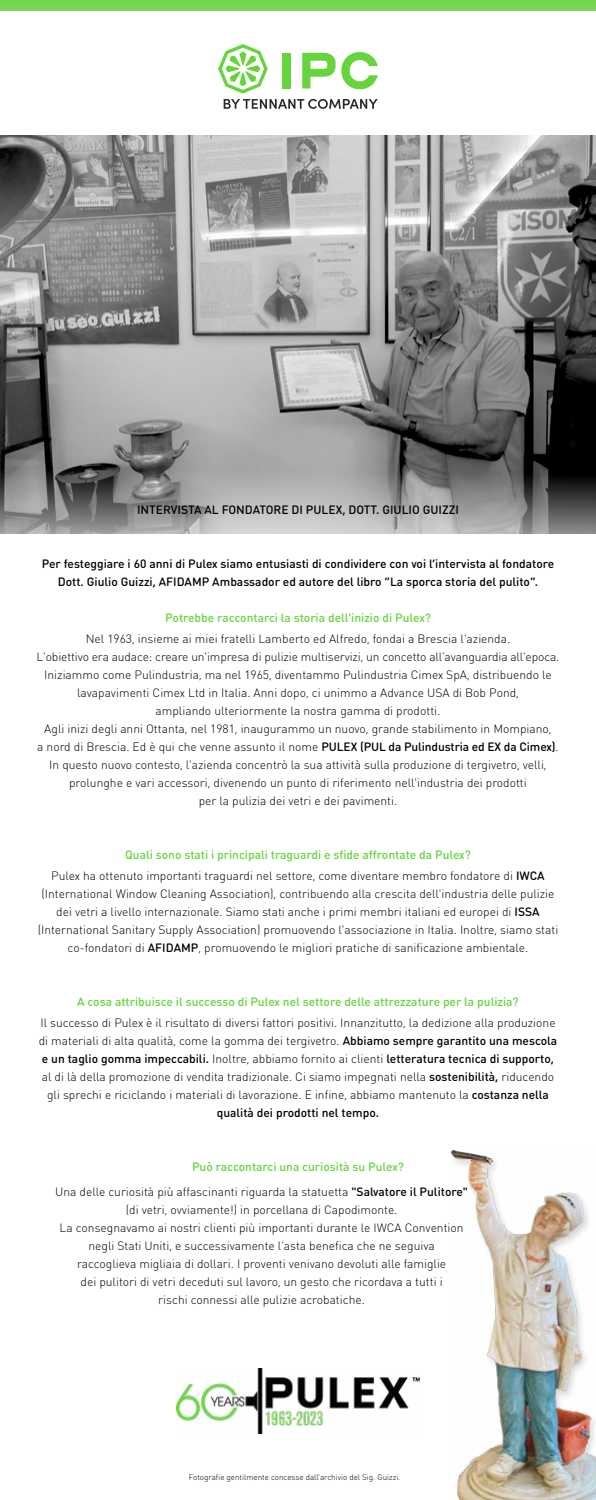
<style>
.page{position:relative;width:596px;height:1500px;background:#fff}
.page>*{position:absolute;margin:0;border:0;box-sizing:border-box;transform-origin:0 0}
.t1{font:300 12px/18px "DIN Round Pro";color:#000;text-align:center}
.t2{font:500 12px/18px "DIN Round Pro";color:#000;text-align:center}
.t3{font:500 12px "DIN Round Pro";color:#66d43d}
.t4{font:300 8px "DIN Round Pro";color:#000}
.s1{font-weight:500}
.s2{font-weight:500;color:#66d43d}
</style>
<div class="page">
<img style="left:0;top:136px;width:595px;height:398px">
<img style="left:451px;top:1150px;width:144px;height:350px">
<svg style="left:223px;top:99px;width:154px;height:10px"></svg>
<div style="left:282px;top:53px;width:8px;height:36px;background:#66d43d"></div>
<svg style="left:302px;top:53px;width:33px;height:36px"></svg>
<svg style="left:341px;top:52px;width:36px;height:37px"></svg>
<svg style="left:218px;top:44px;width:49px;height:49px"></svg>
<div style="left:0;top:0;width:595px;height:11px;background:#75d851"></div>
<img style="left:177px;top:1368px;width:242px;height:65px">
<p class="t2" style="left:137px;top:500px;width:323px">INTERVISTA AL FONDATORE DI PULEX, DOTT. GIULIO GUIZZI</p>
<p class="t2" style="left:42px;top:554px;width:513px">Per festeggiare i 60 anni di Pulex siamo entusiasti di condividere con voi l’intervista al fondatore<br>Dott. Giulio Guizzi, AFIDAMP Ambassador ed autore del libro “La sporca storia del pulito”.</p>
<p class="t3" style="left:165px;top:609px;width:267px">Potrebbe raccontarci la storia dell'inizio di Pulex?</p>
<p class="t1" style="left:36px;top:629px;width:524px">Nel 1963, insieme ai miei fratelli Lamberto ed Alfredo, fondai a Brescia l'azienda.<br>L'obiettivo era audace: creare un'impresa di pulizie multiservizi, un concetto all'avanguardia all'epoca.<br>Iniziammo come Pulindustria, ma nel 1965, diventammo Pulindustria Cimex SpA, distribuendo le lavapavimenti Cimex Ltd in Italia. Anni dopo, ci unimmo a Advance USA di Bob Pond,<br>ampliando ulteriormente la nostra gamma di prodotti.<br>Agli inizi degli anni Ottanta, nel 1981, inaugurammo un nuovo, grande stabilimento in Mompiano,<br>a nord di Brescia. Ed è qui che venne assunto il nome <span class="s1">PULEX (PUL da Pulindustria ed EX da Cimex)</span>.<br>In questo nuovo contesto, l'azienda concentrò la sua attività sulla produzione di tergivetro, velli, prolunghe e vari accessori, divenendo un punto di riferimento nell'industria dei prodotti<br>per la pulizia dei vetri e dei pavimenti.</p>
<p class="t1" style="left:51px;top:844px;width:494px;line-height:21px"><span class="s2">Quali sono stati i principali traguardi e sfide affrontate da Pulex?<br></span>Pulex ha ottenuto importanti traguardi nel settore, come diventare membro fondatore di <span class="s1">IWCA</span></p>
<p class="t1" style="left:38px;top:884px;width:522px">(International Window Cleaning Association), contribuendo alla crescita dell'industria delle pulizie dei vetri a livello internazionale. Siamo stati anche i primi membri italiani ed europei di <span class="s1">ISSA </span>(International Sanitary Supply Association) promuovendo l'associazione in Italia. Inoltre, siamo stati co-fondatori di <span class="s1">AFIDAMP</span>, promuovendo le migliori pratiche di sanificazione ambientale.</p>
<p class="t3" style="left:77px;top:993px;width:442px">A cosa attribuisce il successo di Pulex nel settore delle attrezzature per la pulizia?</p>
<p class="t1" style="left:39px;top:1013px;width:519px">Il successo di Pulex è il risultato di diversi fattori positivi. Innanzitutto, la dedizione alla produzione di materiali di alta qualità, come la gomma dei tergivetro. <span class="s1">Abbiamo sempre garantito una mescola e un taglio gomma impeccabili.</span> Inoltre, abbiamo fornito ai clienti <span class="s1">letteratura tecnica di supporto, </span>al di là della promozione di vendita tradizionale. Ci siamo impegnati nella <span class="s1">sostenibilità,</span> riducendo gli sprechi e riciclando i materiali di lavorazione. E infine, abbiamo mantenuto la <span class="s1">costanza nella qualità dei prodotti nel tempo.</span></p>
<p class="t3" style="left:192px;top:1158px;width:213px">Può raccontarci una curiosità su Pulex?</p>
<p class="t1" style="left:55px;top:1183px;width:414px">Una delle curiosità più affascinanti riguarda la statuetta <span class="s1">"Salvatore il Pulitore" </span>(di vetri, ovviamente!) in porcellana di Capodimonte.<br>La consegnavamo ai nostri clienti più importanti durante le IWCA Convention negli Stati Uniti, e successivamente l'asta benefica che ne seguiva<br>raccoglieva migliaia di dollari. I proventi venivano devoluti alle famiglie<br>dei pulitori di vetri deceduti sul lavoro, un gesto che ricordava a tutti i<br>rischi connessi alle pulizie acrobatiche.</p>
<p class="t4" style="left:189px;top:1472px;width:213px">Fotografie gentilmente concesse dall’archivio del Sig. Guizzi.</p>
</div>
